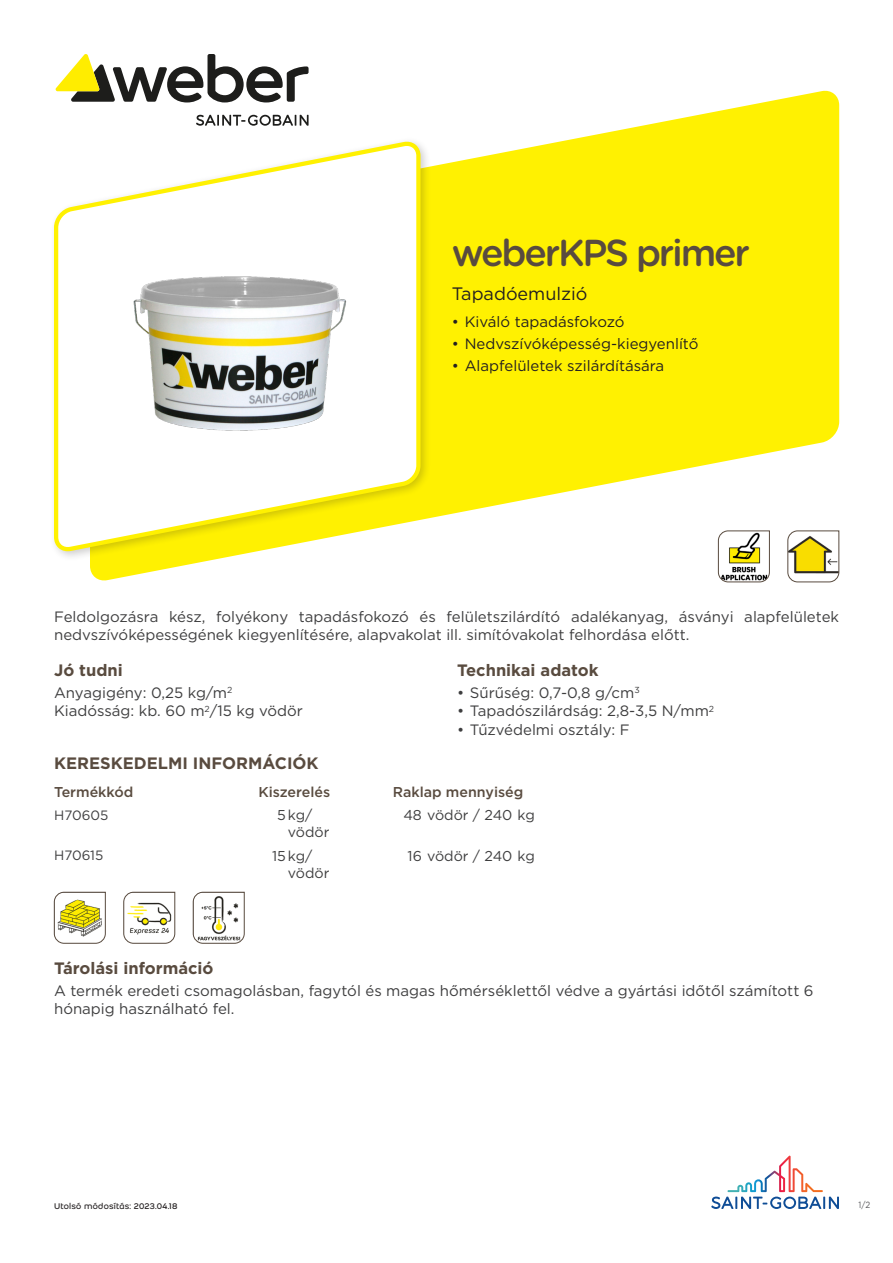
<style>
.page{position:relative;width:893px;height:1263px;background:#fff}
.page>*{position:absolute;margin:0;border:0;box-sizing:border-box;transform-origin:0 0}
.Product_Name_A-First{font:500 37.5px "Gotham Rounded";letter-spacing:-.06em;color:#594b3f}
.A-Short_Description{font:18px "Gotham";color:#231f20}
.Titles{font:700 16.5px "Gotham";color:#594b3f}
.W-Constraints___Pay{font:700 16.5px "Gotham";color:#594b3f}
.Product_Description{font:15px/18px "Gotham";color:#3e3e3f}
.W-Constraints___Pay-2{font:15px/18px "Gotham";color:#3e3e3f}
.t1{font:15px "Gotham";color:#231f20}
.Body_Text{font:15px/18px "Gotham";color:#3e3e3f}
.column_header_1_colu{font:500 14.25px "Gotham";color:#594b3f}
.column_4{font:14.25px "Gotham";color:#3e3e3f}
.column_3{font:14.25px "Gotham";color:#3e3e3f}
.column_2{font:14.25px "Gotham";color:#3e3e3f}
.column_1{font:13.5px "Gotham";color:#3e3e3f}
.t2{font:9px "Weber";letter-spacing:.03em;color:#231f20}
.t3{font:9px "Gotham";color:#57585a;scale:.9 1}
</style>
<div class="page">
<svg style="left:711px;top:1156px;width:128px;height:53px"></svg>
<svg style="left:56px;top:54px;width:253px;height:48px"></svg>
<svg style="left:90px;top:89px;width:749px;height:492px;fill:#fff101"></svg>
<div style="left:49px;top:137px;width:383px;height:425px;background:#231f20;opacity:.22"></div>
<svg style="left:52px;top:138px;width:371px;height:417px"></svg>
<img style="left:98px;top:207px;width:278px;height:279px">
<svg style="left:54px;top:892px;width:52px;height:52px"></svg>
<svg style="left:123px;top:892px;width:52px;height:52px"></svg>
<svg style="left:193px;top:892px;width:52px;height:52px"></svg>
<svg style="left:718px;top:530px;width:52px;height:52px"></svg>
<svg style="left:787px;top:530px;width:52px;height:52px"></svg>
<p class="Product_Name_A-First" style="left:452px;top:226px;width:299px">weberKPS primer</p>
<p class="A-Short_Description" style="left:452px;top:282px;width:137px">Tapadóemulzió</p>
<p class="t1" style="left:452px;top:312px;width:174px">• Kiváló tapadásfokozó</p>
<p class="t1" style="left:452px;top:334px;width:248px">• Nedvszívóképesség-kiegyenlítő</p>
<p class="t1" style="left:452px;top:356px;width:214px">• Alapfelületek szilárdítására</p>
<p class="Product_Description" style="left:54px;top:607px;width:786px">Feldolgozásra kész, folyékony tapadásfokozó és felületszilárdító adalékanyag, ásványi alapfelületek nedvszívóképességének kiegyenlítésére, alapvakolat ill. simítóvakolat felhordása előtt.</p>
<p class="Titles" style="left:54px;top:659px;width:70px">Jó tudni</p>
<p class="Body_Text" style="left:54px;top:684px;width:250px">Anyagigény: 0,25 kg/m<sup>2<br></sup>Kiadósság: kb. 60 m<sup>2</sup>/15 kg vödör</p>
<p class="Titles" style="left:457px;top:659px;width:143px">Technikai adatok</p>
<p class="Product_Description" style="left:457px;top:684px;width:184px">• Sűrűség: 0,7-0,8 g/cm<sup>3</sup></p>
<p class="Product_Description" style="left:457px;top:702px;width:258px">• Tapadószilárdság: 2,8-3,5 N/mm<sup>2</sup></p>
<p class="Product_Description" style="left:457px;top:720px;width:174px">• Tűzvédelmi osztály: F</p>
<p class="Titles" style="left:54px;top:752px;width:266px">KERESKEDELMI INFORMÁCIÓK</p>
<p class="column_header_1_colu" style="left:54px;top:782px;width:81px">Termékkód</p>
<p class="column_header_1_colu" style="left:258px;top:782px;width:73px">Kiszerelés</p>
<p class="column_header_1_colu" style="left:393px;top:782px;width:132px">Raklap mennyiség</p>
<p class="column_1" style="left:54px;top:806px;width:56px">H70605</p>
<p class="column_2" style="left:277px;top:806px;width:37px">5kg/</p>
<p class="column_3" style="left:288px;top:823px;width:43px">vödör</p>
<p class="column_4" style="left:403px;top:806px;width:133px">48 vödör / 240 kg</p>
<p class="column_1" style="left:54px;top:847px;width:51px">H70615</p>
<p class="column_2" style="left:272px;top:847px;width:42px">15kg/</p>
<p class="column_3" style="left:288px;top:864px;width:43px">vödör</p>
<p class="column_4" style="left:408px;top:847px;width:129px">16 vödör / 240 kg</p>
<p class="W-Constraints___Pay" style="left:54px;top:957px;width:161px">Tárolási információ</p>
<p class="W-Constraints___Pay-2" style="left:54px;top:981px;width:761px">A termék eredeti csomagolásban, fagytól és magas hőmérséklettől védve a gyártási időtől számított 6 hónapig használható fel.</p>
<p class="t2" style="left:54px;top:1199px;width:125px">Utolsó módosítás: 2023.04.18</p>
<p class="t3" style="left:858px;top:1199px;width:15px">1/2</p>
</div>
